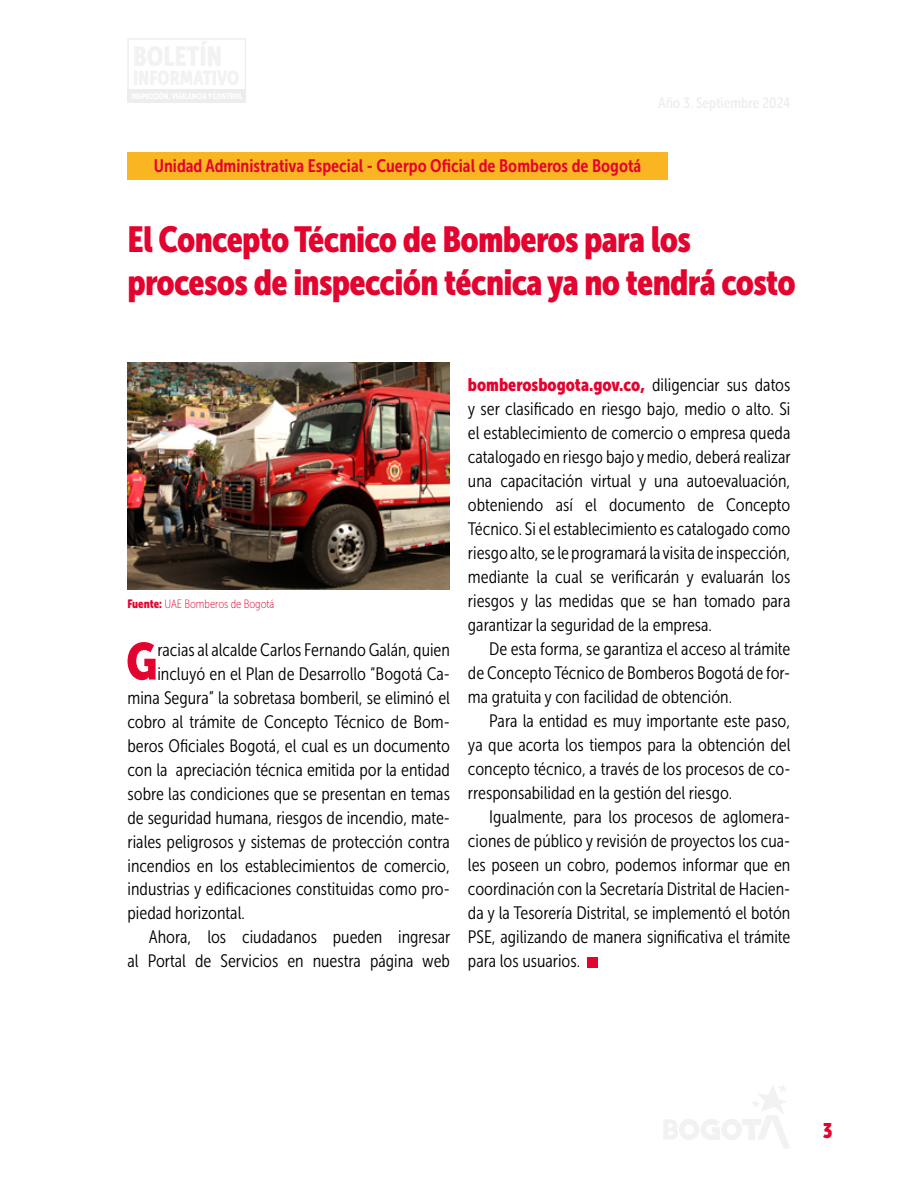
<style>
.page{position:relative;width:918px;height:1188px;background:#fff}
.page>*{position:absolute;margin:0;border:0;box-sizing:border-box;transform-origin:0 0}
.t1{font:51.6px "Museo Sans Cond 900";color:#e3032e}
.t2{font:36px/43.2px "Museo Sans Cond 900";letter-spacing:-.02em;color:#e3032e}
.t3{font:21px "Museo Sans Cond 900";color:#e3032e}
.t4{font:18px/24px "Museo Sans Cond 300";color:#000;text-align:justify}
.t5{font:18px "Museo Sans Cond 700";color:#e4032e}
.t6{font:18px "Museo Sans Cond 900";color:#e3032e}
.t7{font:12px "Museo Sans Cond 100";color:#e3032e}
.s1{font-family:"Museo Sans Cond 900"}
.s2{font-family:"Museo Sans Cond 300";color:#000}
</style>
<div class="page">
<svg style="left:664px;top:1085px;width:126px;height:63px"></svg>
<div style="left:127px;top:38px;width:119px;height:65px;border:1px solid #ededed"></div>
<div style="left:128px;top:89px;width:118px;height:14px;background:#ededed"></div>
<div style="left:127px;top:153px;width:541px;height:27px;background:#fab522"></div>
<img style="left:128px;top:362px;width:322px;height:227px">
<div style="left:587px;top:958px;width:11px;height:10px;background:#e3032e"></div>
<p class="t5" style="left:154px;top:156px;width:489px">Unidad Administrativa Especial - Cuerpo Oficial de Bomberos de Bogotá</p>
<h2 class="t2" style="left:128px;top:218px;width:670px">El Concepto Técnico de Bomberos para los procesos de inspección técnica ya no tendrá costo</h2>
<p class="t7" style="left:127px;top:597px;width:149px"><span class="s1">Fuente:</span> UAE Bomberos de Bogotá</p>
<h1 class="t1" style="left:126px;top:632px;width:33px">G</h1>
<p class="t4" style="left:157px;top:638px;width:294px">racias al alcalde Carlos Fernando Galán, quien</p>
<p class="t4" style="left:157px;top:662px;width:294px">incluyó en el Plan de Desarrollo “Bogotá Ca-</p>
<p class="t4" style="left:128px;top:686px;width:324px">mina Segura” la sobretasa bomberil, se eliminó el</p>
<p class="t4" style="left:128px;top:710px;width:324px">cobro al trámite de Concepto Técnico de Bom-</p>
<p class="t4" style="left:128px;top:734px;width:324px">beros Oficiales Bogotá, el cual es un documento</p>
<p class="t4" style="left:128px;top:757px;width:324px">con la apreciación técnica emitida por la entidad</p>
<p class="t4" style="left:128px;top:781px;width:324px">sobre las condiciones que se presentan en temas</p>
<p class="t4" style="left:128px;top:805px;width:324px">de seguridad humana, riesgos de incendio, mate-</p>
<p class="t4" style="left:128px;top:829px;width:324px">riales peligrosos y sistemas de protección contra</p>
<p class="t4" style="left:128px;top:853px;width:324px">incendios en los establecimientos de comercio,</p>
<p class="t4" style="left:128px;top:877px;width:324px">industrias y edificaciones constituidas como pro-</p>
<p class="t4" style="left:128px;top:901px;width:119px">piedad horizontal.</p>
<p class="t4" style="left:149px;top:925px;width:303px">Ahora, los ciudadanos pueden ingresar</p>
<p class="t4" style="left:128px;top:949px;width:324px">al Portal de Servicios en nuestra página web</p>
<p class="t6" style="left:468px;top:375px;width:324px">bomberosbogota.gov.co, <span class="s2">diligenciar sus datos</span></p>
<p class="t4" style="left:468px;top:397px;width:324px">y ser clasificado en riesgo bajo, medio o alto. Si el establecimiento de comercio o empresa queda catalogado en riesgo bajo y medio, deberá realizar una capacitación virtual y una autoevaluación, obteniendo así el documento de Concepto Técnico. Si el establecimiento es catalogado como riesgo alto, se le programará la visita de inspección, mediante la cual se verificarán y evaluarán los riesgos y las medidas que se han tomado para garantizar la seguridad de la empresa.</p>
<p class="t4" style="left:468px;top:637px;width:324px;text-indent:21px">De esta forma, se garantiza el acceso al trámite de Concepto Técnico de Bomberos Bogotá de for&shy;ma gratuita y con facilidad de obtención.</p>
<p class="t4" style="left:468px;top:709px;width:324px;text-indent:21px">Para la entidad es muy importante este paso, ya que acorta los tiempos para la obtención del concepto técnico, a través de los procesos de co&shy;rresponsabilidad en la gestión del riesgo.</p>
<p class="t4" style="left:468px;top:805px;width:324px;text-indent:21px">Igualmente, para los procesos de aglomera&shy;ciones de público y revisión de proyectos los cua&shy;les poseen un cobro, podemos informar que en coordinación con la Secretaría Distrital de Hacien&shy;da y la Tesorería Distrital, se implementó el botón PSE, agilizando de manera significativa el trámite para los usuarios.</p>
<p class="t3" style="left:823px;top:1119px;width:11px">3</p>
</div>
